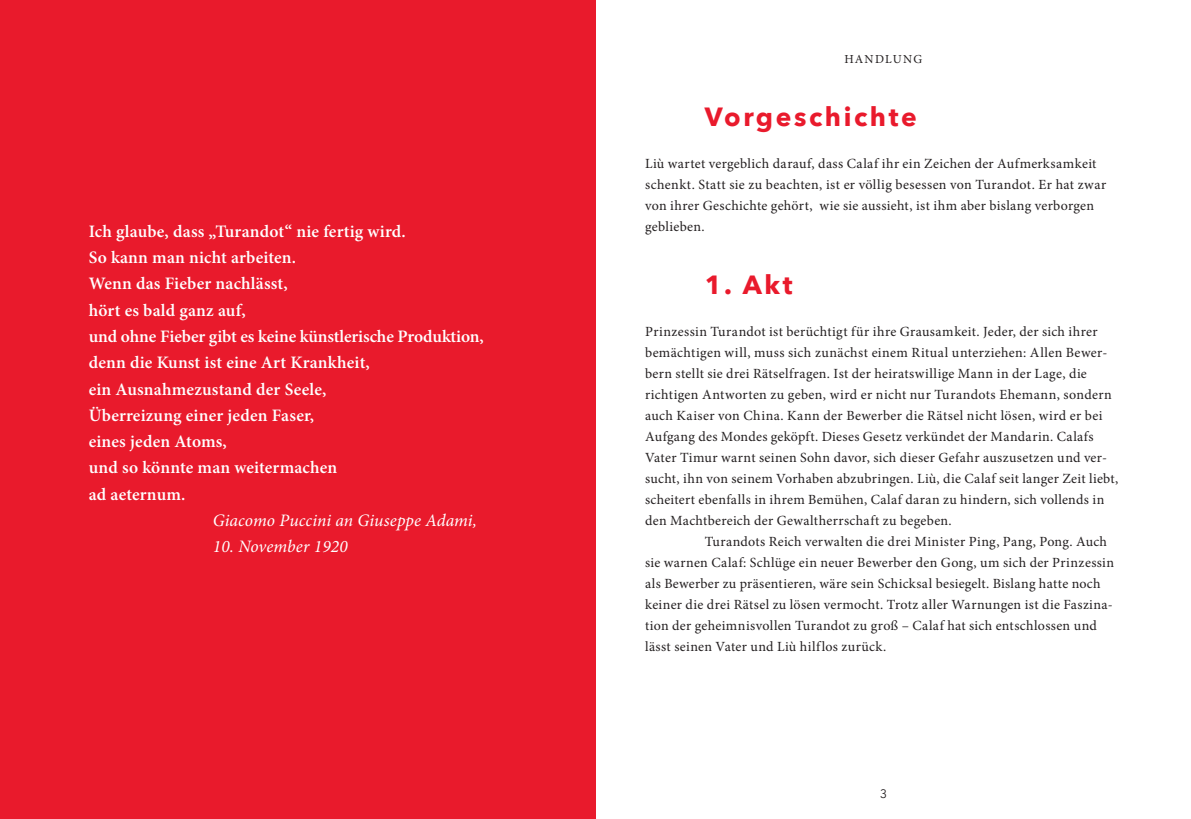
<style>
.page{position:relative;width:1191px;height:819px;background:#fff}
.page>*{position:absolute;margin:0;border:0;box-sizing:border-box;transform-origin:0 0}
.t1{font:700 26.25px "Avenir Next";letter-spacing:.1em;color:#e91a2c}
.t2{font:600 17.5px/26.2px "Minion Pro";letter-spacing:.005em;color:#fff}
.t3{font:italic 17.5px "Minion Pro";letter-spacing:.005em;color:#fff}
.t4{font:14px/21px "Minion Pro";letter-spacing:.025em;color:#231f20}
.t5{font:12.25px "Minion Pro";letter-spacing:.105em;color:#231f20}
.t6{font:12.25px "Avenir";color:#231f20}
</style>
<div class="page">
<div style="left:0;top:0;width:595px;height:819px;background:#e91a2c"></div>
<p class="t2" style="left:89px;top:218px;width:396px">Ich glaube, dass „Turandot“ nie fertig wird.<br>So kann man nicht arbeiten.<br>Wenn das Fieber nachlässt,<br>hört es bald ganz auf,<br>und ohne Fieber gibt es keine künstlerische Produktion, denn die Kunst ist eine Art Krankheit,<br>ein Ausnahmezustand der Seele,<br>Überreizung einer jeden Faser,<br>eines jeden Atoms,<br>und so könnte man weitermachen<br>ad aeternum.</p>
<p class="t3" style="left:213px;top:508px;width:266px">Giacomo Puccini an Giuseppe Adami,</p>
<p class="t3" style="left:213px;top:534px;width:136px">10. November 1920</p>
<p class="t5" style="left:844px;top:51px;width:79px">HANDLUNG</p>
<h1 class="t1" style="left:704px;top:94px;width:214px">Vorgeschichte</h1>
<p class="t4" style="left:645px;top:153px;width:463px">Liù wartet vergeblich darauf, dass Calaf ihr ein Zeichen der Aufmerksamkeit schenkt. Statt sie zu beachten, ist er völlig besessen von Turandot. Er hat zwar von ihrer Geschichte gehört, wie sie aussieht, ist ihm aber bislang verborgen geblieben.</p>
<h1 class="t1" style="left:704px;top:262px;width:89px">1. Akt</h1>
<p class="t4" style="left:645px;top:321px;width:454px">Prinzessin Turandot ist berüchtigt für ihre Grausamkeit. Jeder, der sich ihrer</p>
<p class="t4" style="left:645px;top:342px;width:464px">bemächtigen will, muss sich zunächst einem Ritual unterziehen: Allen Bewer-</p>
<p class="t4" style="left:645px;top:363px;width:443px">bern stellt sie drei Rätselfragen. Ist der heiratswillige Mann in der Lage, die</p>
<p class="t4" style="left:645px;top:384px;width:468px">richtigen Antworten zu geben, wird er nicht nur Turandots Ehemann, sondern</p>
<p class="t4" style="left:645px;top:405px;width:459px">auch Kaiser von China. Kann der Bewerber die Rätsel nicht lösen, wird er bei</p>
<p class="t4" style="left:645px;top:426px;width:450px">Aufgang des Mondes geköpft. Dieses Gesetz verkündet der Mandarin. Calafs</p>
<p class="t4" style="left:645px;top:447px;width:463px">Vater Timur warnt seinen Sohn davor, sich dieser Gefahr auszusetzen und ver-</p>
<p class="t4" style="left:645px;top:468px;width:475px">sucht, ihn von seinem Vorhaben abzubringen. Liù, die Calaf seit langer Zeit liebt,</p>
<p class="t4" style="left:645px;top:489px;width:461px">scheitert ebenfalls in ihrem Bemühen, Calaf daran zu hindern, sich vollends in</p>
<p class="t4" style="left:645px;top:510px;width:308px">den Machtbereich der Gewaltherrschaft zu begeben.</p>
<p class="t4" style="left:704px;top:531px;width:404px">Turandots Reich verwalten die drei Minister Ping, Pang, Pong. Auch</p>
<p class="t4" style="left:645px;top:552px;width:470px">sie warnen Calaf: Schlüge ein neuer Bewerber den Gong, um sich der Prinzessin</p>
<p class="t4" style="left:645px;top:573px;width:457px">als Bewerber zu präsentieren, wäre sein Schicksal besiegelt. Bislang hatte noch</p>
<p class="t4" style="left:645px;top:594px;width:469px">keiner die drei Rätsel zu lösen vermocht. Trotz aller Warnungen ist die Faszina-</p>
<p class="t4" style="left:645px;top:615px;width:453px">tion der geheimnisvollen Turandot zu groß – Calaf hat sich entschlossen und</p>
<p class="t4" style="left:645px;top:636px;width:243px">lässt seinen Vater und Liù hilflos zurück.</p>
<p class="t6" style="left:880px;top:786px;width:8px">3</p>
</div>
